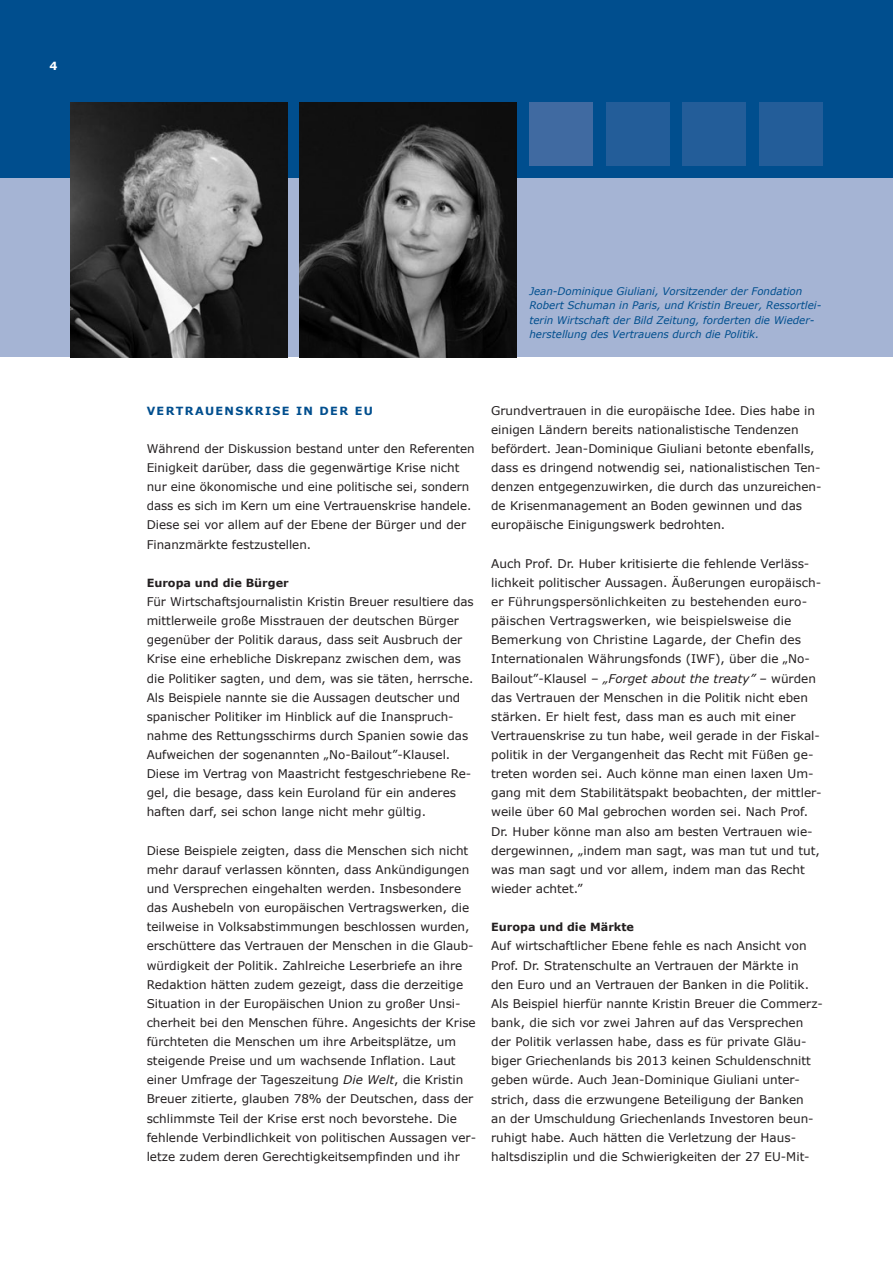
<style>
.page{position:relative;width:893px;height:1263px;background:#fff}
.page>*{position:absolute;margin:0;border:0;box-sizing:border-box;transform-origin:0 0}
.t1{font:12px/19.2px "Verdana";color:#231f20}
.t2{font:700 11.25px "Verdana";color:#231f20}
.t3{font:700 11.25px "Verdana";letter-spacing:.12em;color:#004e8e}
.t4{font:700 11.25px "Verdana";color:#fff}
.t5{font:italic 10.5px/14.4px "Verdana";color:#004e8e}
.s1{font-style:italic}
</style>
<div class="page">
<div style="left:0;top:0;width:893px;height:179px;background:#004e8e"></div>
<div style="left:0;top:179px;width:893px;height:178px;background:#a5b4d4"></div>
<div style="left:529px;top:102px;width:64px;height:64px;background:#406aa1"></div>
<div style="left:606px;top:102px;width:64px;height:64px;background:#235d99"></div>
<div style="left:682px;top:102px;width:64px;height:64px;background:#235d99"></div>
<div style="left:759px;top:102px;width:64px;height:64px;background:#235d99"></div>
<img style="left:70px;top:102px;width:217px;height:255px">
<img style="left:300px;top:102px;width:217px;height:255px">
<p class="t4" style="left:49px;top:58px;width:9px">4</p>
<p class="t5" style="left:529px;top:284px;width:293px">Jean-Dominique Giuliani, Vorsitzender der Fondation Robert Schuman in Paris, und Kristin Breuer, Ressortlei&shy;terin Wirtschaft der Bild Zeitung, forderten die Wieder&shy;herstellung des Vertrauens durch die Politik.</p>
<p class="t3" style="left:147px;top:403px;width:228px">VERTRAUENSKRISE IN DER EU</p>
<p class="t1" style="left:147px;top:438px;width:330px">Während der Diskussion bestand unter den Referenten Einigkeit darüber, dass die gegenwärtige Krise nicht nur eine ökonomische und eine politische sei, sondern dass es sich im Kern um eine Vertrauenskrise handele.<br>Diese sei vor allem auf der Ebene der Bürger und der Finanzmärkte festzustellen.</p>
<p class="t2" style="left:147px;top:575px;width:144px">Europa und die Bürger</p>
<p class="t1" style="left:147px;top:592px;width:329px">Für Wirtschaftsjournalistin Kristin Breuer resultiere das mittlerweile große Misstrauen der deutschen Bürger gegenüber der Politik daraus, dass seit Ausbruch der Krise eine erhebliche Diskrepanz zwischen dem, was die Politiker sagten, und dem, was sie täten, herrsche.<br>Als Beispiele nannte sie die Aussagen deutscher und spanischer Politiker im Hinblick auf die Inanspruch&shy;nahme des Rettungsschirms durch Spanien sowie das Aufweichen der sogenannten „No-Bailout”-Klausel.<br>Diese im Vertrag von Maastricht festgeschriebene Re&shy;gel, die besage, dass kein Euroland für ein anderes haften darf, sei schon lange nicht mehr gültig.</p>
<p class="t1" style="left:147px;top:840px;width:331px">Diese Beispiele zeigten, dass die Menschen sich nicht mehr darauf verlassen könnten, dass Ankündigungen und Versprechen eingehalten werden. Insbesondere das Aushebeln von europäischen Vertragswerken, die teilweise in Volksabstimmungen beschlossen wurden, erschüttere das Vertrauen der Menschen in die Glaub&shy;würdigkeit der Politik. Zahlreiche Leserbriefe an ihre Redaktion hätten zudem gezeigt, dass die derzeitige Situation in der Europäischen Union zu großer Unsi&shy;cherheit bei den Menschen führe. Angesichts der Krise fürchteten die Menschen um ihre Arbeitsplätze, um steigende Preise und um wachsende Inflation. Laut einer Umfrage der Tageszeitung <span class="s1">Die Welt</span>, die Kristin Breuer zitierte, glauben 78% der Deutschen, dass der schlimmste Teil der Krise erst noch bevorstehe. Die fehlende Verbindlichkeit von politischen Aussagen ver&shy;letze zudem deren Gerechtigkeitsempfinden und ihr</p>
<p class="t1" style="left:491px;top:400px;width:331px">Grundvertrauen in die europäische Idee. Dies habe in einigen Ländern bereits nationalistische Tendenzen befördert. Jean-Dominique Giuliani betonte ebenfalls, dass es dringend notwendig sei, nationalistischen Ten&shy;denzen entgegenzuwirken, die durch das unzureichen&shy;de Krisenmanagement an Boden gewinnen und das europäische Einigungswerk bedrohten.</p>
<p class="t1" style="left:491px;top:553px;width:332px">Auch Prof. Dr. Huber kritisierte die fehlende Verläss&shy;lichkeit politischer Aussagen. Äußerungen europäisch&shy;er Führungspersönlichkeiten zu bestehenden euro&shy;päischen Vertragswerken, wie beispielsweise die Bemerkung von Christine Lagarde, der Chefin des Internationalen Währungsfonds (IWF), über die „No-Bailout”-Klausel – <span class="s1">„Forget about the treaty”</span> – würden das Vertrauen der Menschen in die Politik nicht eben stärken. Er hielt fest, dass man es auch mit einer Vertrauenskrise zu tun habe, weil gerade in der Fiskal&shy;politik in der Vergangenheit das Recht mit Füßen ge&shy;treten worden sei. Auch könne man einen laxen Um&shy;gang mit dem Stabilitätspakt beobachten, der mittler&shy;weile über 60 Mal gebrochen worden sei. Nach Prof.<br>Dr. Huber könne man also am besten Vertrauen wie&shy;dergewinnen, „indem man sagt, was man tut und tut, was man sagt und vor allem, indem man das Recht wieder achtet.”</p>
<p class="t2" style="left:491px;top:919px;width:144px">Europa und die Märkte</p>
<p class="t1" style="left:491px;top:936px;width:331px">Auf wirtschaftlicher Ebene fehle es nach Ansicht von Prof. Dr. Stratenschulte an Vertrauen der Märkte in den Euro und an Vertrauen der Banken in die Politik.<br>Als Beispiel hierfür nannte Kristin Breuer die Commerz&shy;bank, die sich vor zwei Jahren auf das Versprechen der Politik verlassen habe, dass es für private Gläu&shy;biger Griechenlands bis 2013 keinen Schuldenschnitt geben würde. Auch Jean-Dominique Giuliani unter&shy;strich, dass die erzwungene Beteiligung der Banken an der Umschuldung Griechenlands Investoren beun&shy;ruhigt habe. Auch hätten die Verletzung der Haus&shy;haltsdisziplin und die Schwierigkeiten der 27 EU-Mit-</p>
</div>
